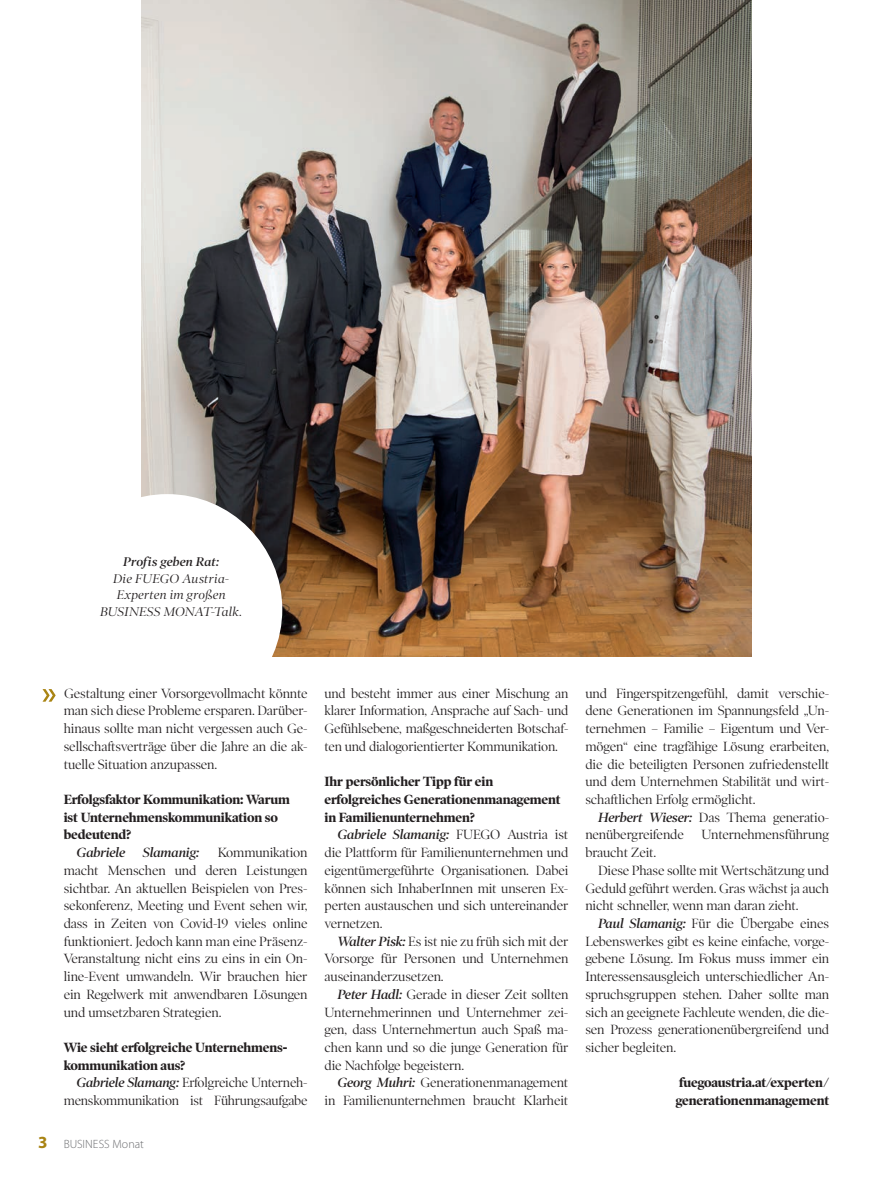
<style>
.page{position:relative;width:893px;height:1191px;background:#fff}
.page>*{position:absolute;margin:0;border:0;box-sizing:border-box;transform-origin:0 0}
._07_Fließtext{font:13.5px/17.7px "Poynter OS Display";letter-spacing:-.01em;color:#231f20;text-align:justify}
._20_Interview_Frage{font:700 13.5px/17.7px "Poynter OS Display";letter-spacing:-.01em;color:#231f20}
._07_Fließtext-2{font:700 13.5px/17.7px "Poynter OS Display";letter-spacing:-.01em;color:#231f20}
._07_Fließtext-3{font:italic 600 13.5px "Poynter OS Display";letter-spacing:-.01em;color:#231f20}
._09_BU_italic_schwar{font:italic 12.75px/16.5px "Poynter OS Display";letter-spacing:.015em;color:#231f20;text-align:center}
.t1{font:300 12px "Myriad Pro";color:#6c6d70}
.s1{font-weight:600}
.s2{font-weight:600;font-style:italic}
.s3{font-weight:700;font-size:17.1px;color:#a98413}
</style>
<div class="page">
<img style="left:142px;top:0;width:609px;height:656px">
<div style="left:52px;top:494px;width:230px;height:230px;background:#fff;border-radius:50%"></div>
<svg style="left:43px;top:689px;width:13px;height:12px"></svg>
<p class="_09_BU_italic_schwar" style="left:100px;top:553px;width:143px"><span class="s1">Profis geben Rat:<br></span>Die FUEGO Austria-<br>Experten im großen<br>BUSINESS MONAT-Talk.</p>
<p class="_07_Fließtext" style="left:64px;top:684px;width:245px">Gestaltung einer Vorsorgevollmacht könnte man sich diese Probleme ersparen. Darüber&shy;hinaus sollte man nicht vergessen auch Ge&shy;sellschaftsverträge über die Jahre an die ak&shy;tuelle Situation anzupassen.</p>
<p class="_20_Interview_Frage" style="left:64px;top:790px;width:228px">Erfolgsfaktor Kommunikation: Warum ist Unternehmenskommunikation so bedeutend?</p>
<p class="_07_Fließtext-3" style="left:77px;top:845px;width:50px">Gabriele</p>
<p class="_07_Fließtext-3" style="left:143px;top:845px;width:58px">Slamanig:</p>
<p class="_07_Fließtext" style="left:64px;top:843px;width:245px;text-indent:154px">Kommunikation macht Menschen und deren Leistungen sichtbar. An aktuellen Beispielen von Pres&shy;sekonferenz, Meeting und Event sehen wir, dass in Zeiten von Covid-19 vieles online funktioniert. Jedoch kann man eine Präsenz-Veranstaltung nicht eins zu eins in ein On&shy;line-Event umwandeln. Wir brauchen hier ein Regelwerk mit anwendbaren Lösungen und umsetzbaren Strategien.</p>
<p class="_20_Interview_Frage" style="left:64px;top:1038px;width:225px">Wie sieht erfolgreiche Unternehmens&shy;kommunikation aus?</p>
<p class="_07_Fließtext" style="left:64px;top:1074px;width:245px;text-align:right"><span class="s2">Gabriele Slamang:</span> Erfolgreiche Unterneh&shy;menskommunikation ist Führungsaufgabe</p>
<p class="t1" style="left:38px;top:1137px;width:107px"><span class="s3">3</span> BUSINESS Monat</p>
<p class="_07_Fließtext" style="left:325px;top:684px;width:245px">und besteht immer aus einer Mischung an klarer Information, Ansprache auf Sach- und Gefühlsebene, maßgeschneiderten Botschaf&shy;ten und dialogorientierter Kommunikation.</p>
<p class="_20_Interview_Frage" style="left:325px;top:772px;width:238px">Ihr persönlicher Tipp für ein erfolgreiches Generationenmanagement in Familienunternehmen?</p>
<p class="_07_Fließtext" style="left:325px;top:826px;width:245px;text-indent:13px"><span class="s2">Gabriele Slamanig:</span> FUEGO Austria ist die Plattform für Familienunternehmen und eigentümergeführte Organisationen. Dabei können sich InhaberInnen mit unseren Ex&shy;perten austauschen und sich untereinander vernetzen.</p>
<p class="_07_Fließtext" style="left:325px;top:932px;width:245px;text-indent:13px"><span class="s2">Walter Pisk:</span> Es ist nie zu früh sich mit der Vorsorge für Personen und Unternehmen auseinanderzusetzen.</p>
<p class="_07_Fließtext" style="left:325px;top:985px;width:245px;text-indent:13px"><span class="s2">Peter Hadl:</span> Gerade in dieser Zeit sollten Unternehmerinnen und Unternehmer zei&shy;gen, dass Unternehmertun auch Spaß ma&shy;chen kann und so die junge Generation für die Nachfolge begeistern.</p>
<p class="_07_Fließtext" style="left:325px;top:1074px;width:245px;text-align:right"><span class="s2">Georg Muhri:</span> Generationenmanagement in Familienunternehmen braucht Klarheit</p>
<p class="_07_Fließtext" style="left:585px;top:684px;width:245px">und Fingerspitzengefühl, damit verschie&shy;dene Generationen im Spannungsfeld „Un&shy;ternehmen – Familie – Eigentum und Ver&shy;mögen“ eine tragfähige Lösung erarbeiten, die die beteiligten Personen zufriedenstellt und dem Unternehmen Stabilität und wirt&shy;schaftlichen Erfolg ermöglicht.</p>
<p class="_07_Fließtext" style="left:585px;top:808px;width:245px;text-indent:13px"><span class="s2">Herbert Wieser:</span> Das Thema generatio&shy;nenübergreifende</p>
<p class="_07_Fließtext" style="left:701px;top:826px;width:129px">Unternehmensführung</p>
<p class="_07_Fließtext" style="left:585px;top:843px;width:72px">braucht Zeit.</p>
<p class="_07_Fließtext" style="left:585px;top:861px;width:245px;text-indent:13px">Diese Phase sollte mit Wertschätzung und Geduld geführt werden. Gras wächst ja auch nicht schneller, wenn man daran zieht.</p>
<p class="_07_Fließtext" style="left:585px;top:914px;width:245px;text-indent:13px"><span class="s2">Paul Slamanig:</span> Für die Übergabe eines Lebenswerkes gibt es keine einfache, vorge&shy;gebene Lösung. Im Fokus muss immer ein Interessensausgleich unterschiedlicher An&shy;spruchsgruppen stehen. Daher sollte man sich an geeignete Fachleute wenden, die die&shy;sen Prozess generationenübergreifend und sicher begleiten.</p>
<p class="_07_Fließtext-2" style="left:676px;top:1073px;width:155px">fuegoaustria.at/experten/ generationenmanagement</p>
</div>
